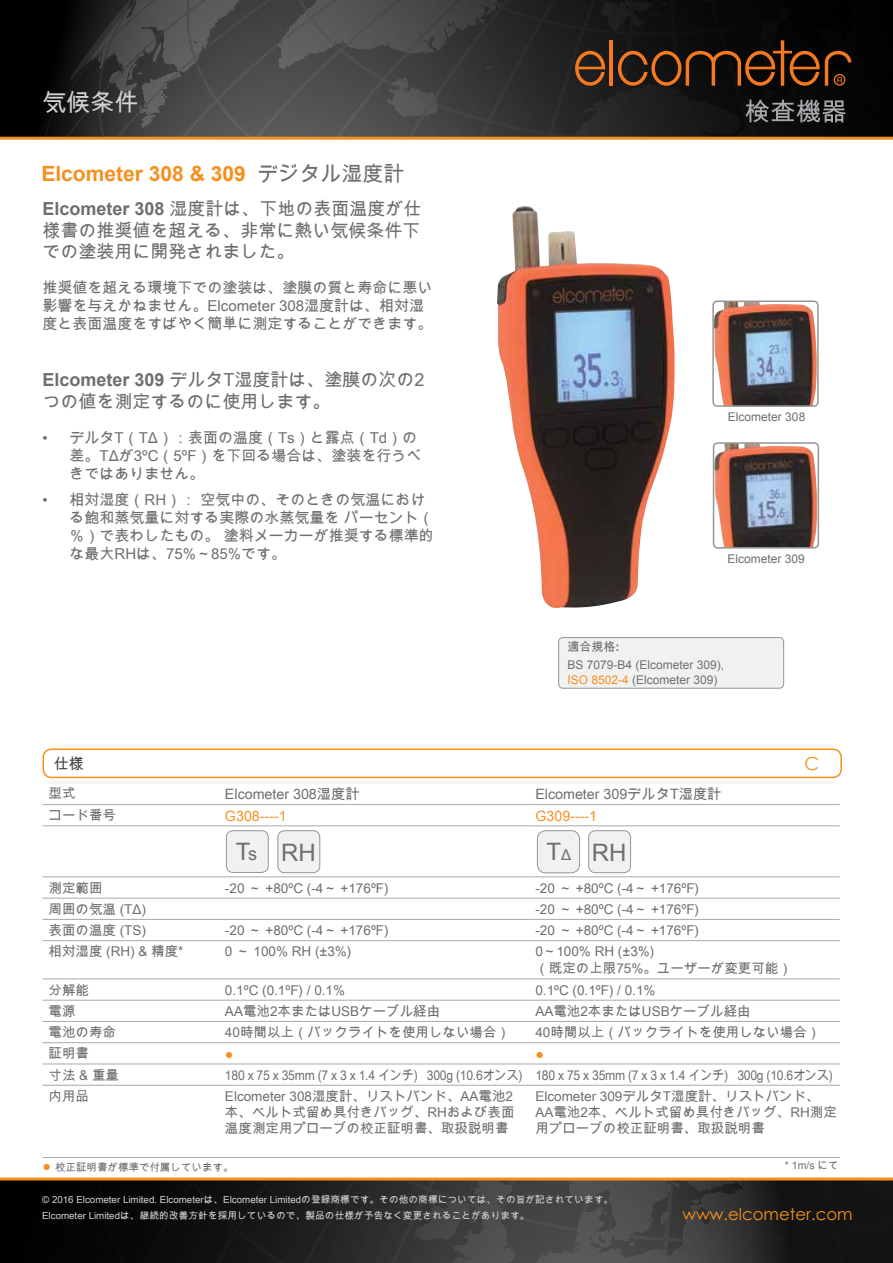
<style>
.page{position:relative;width:893px;height:1263px;background:#fff}
.page>*{position:absolute;margin:0;border:0;box-sizing:border-box;transform-origin:0 0}
.t1{font:24px "Arial";color:#6d6e71}
.t2{font:24px "Arial Unicode MS";color:#d1d3d4}
.t3{font:700 21px "Arial";color:#f78f1e}
.t4{font:18px/21.6px "Arial Unicode MS";color:#6d6e71;text-align:justify}
.t5{font:18px "Century Gothic";color:#f78f1e}
.t6{font:16.5px "Century Gothic";color:#f78f1e}
.t7{font:15px/18px "Arial Unicode MS";color:#6d6e71}
.t8{font:15px "Arial Unicode MS";color:#414042}
.t9{font:14.25px "Arial Unicode MS";color:#6d6e71}
.t10{font:14.25px "Arial";color:#f78f1e}
.t11{font:13.5px/16.2px "Arial Unicode MS";color:#6d6e71}
.t12{font:13.5px "Arial Unicode MS";letter-spacing:-.02em;color:#6d6e71;scale:.9 1}
.t13{font:12px/14.4px "Arial";color:#6d6e71}
.t14{font:12px "Arial Unicode MS";color:#6d6e71}
.t15{font:10.5px "Arial Unicode MS";color:#6d6e71}
.t16{font:10.5px "Arial";color:#6d6e71}
.t17{font:9.75px/15.9px "Arial Unicode MS";color:#d1d3d4}
.s1{font-family:"Arial Unicode MS";font-weight:400;color:#6d6e71}
.s2{font-family:"Arial";font-weight:700}
.s3{color:#f78f1e}
.s4{font-size:18px}
.s5{font-size:15px}
.s6{font-family:"Arial"}
.s7{font-family:"Arial";font-size:14.25px;color:#f78f1e}
.s8{font-family:"Arial Unicode MS"}
</style>
<div class="page">
<div style="left:0;top:0;width:893px;height:138px;background:#000"></div>
<svg style="left:34px;top:0;width:859px;height:137px;background:#363636"></svg>
<hr style="left:609px;top:40px;width:4px;height:46px;background:#f47920">
<svg style="left:575px;top:51px;width:30px;height:35px"></svg>
<svg style="left:618px;top:0;width:275px;height:86px"></svg>
<svg style="left:745px;top:99px;width:101px;height:24px"></svg>
<hr style="left:0;top:137px;width:893px;height:3px;background:#f78f1e">
<svg style="left:0;top:1180px;width:893px;height:83px;background:#272626"></svg>
<hr style="left:0;top:1177px;width:893px;height:3px;background:#f78f1e">
<div style="left:559px;top:637px;width:225px;height:51px;background:#f1f1f2;border-radius:4px"></div>
<div style="left:558px;top:637px;width:226px;height:51px;border:1px solid #939598;border-radius:4px"></div>
<hr style="left:43px;top:825px;width:176px;height:1px;background:#a7a9ac">
<hr style="left:219px;top:825px;width:310px;height:1px;background:#a7a9ac">
<hr style="left:529px;top:825px;width:311px;height:1px;background:#a7a9ac">
<hr style="left:43px;top:877px;width:176px;height:1px;background:#a7a9ac">
<hr style="left:219px;top:877px;width:310px;height:1px;background:#a7a9ac">
<hr style="left:529px;top:877px;width:311px;height:1px;background:#a7a9ac">
<hr style="left:43px;top:898px;width:176px;height:1px;background:#a7a9ac">
<hr style="left:219px;top:898px;width:310px;height:1px;background:#a7a9ac">
<hr style="left:529px;top:898px;width:311px;height:1px;background:#a7a9ac">
<hr style="left:43px;top:919px;width:176px;height:1px;background:#a7a9ac">
<hr style="left:219px;top:919px;width:310px;height:1px;background:#a7a9ac">
<hr style="left:529px;top:919px;width:311px;height:1px;background:#a7a9ac">
<hr style="left:43px;top:940px;width:176px;height:1px;background:#a7a9ac">
<hr style="left:219px;top:940px;width:310px;height:1px;background:#a7a9ac">
<hr style="left:529px;top:940px;width:311px;height:1px;background:#a7a9ac">
<hr style="left:43px;top:979px;width:176px;height:1px;background:#a7a9ac">
<hr style="left:219px;top:979px;width:310px;height:1px;background:#a7a9ac">
<hr style="left:529px;top:979px;width:311px;height:1px;background:#a7a9ac">
<hr style="left:43px;top:1000px;width:176px;height:1px;background:#a7a9ac">
<hr style="left:219px;top:1000px;width:310px;height:1px;background:#a7a9ac">
<hr style="left:529px;top:1000px;width:311px;height:1px;background:#a7a9ac">
<hr style="left:43px;top:1021px;width:176px;height:1px;background:#a7a9ac">
<hr style="left:219px;top:1021px;width:310px;height:1px;background:#a7a9ac">
<hr style="left:529px;top:1021px;width:311px;height:1px;background:#a7a9ac">
<hr style="left:43px;top:1042px;width:176px;height:1px;background:#a7a9ac">
<hr style="left:219px;top:1042px;width:310px;height:1px;background:#a7a9ac">
<hr style="left:529px;top:1042px;width:311px;height:1px;background:#a7a9ac">
<hr style="left:43px;top:1064px;width:176px;height:1px;background:#a7a9ac">
<hr style="left:219px;top:1064px;width:310px;height:1px;background:#a7a9ac">
<hr style="left:529px;top:1064px;width:311px;height:1px;background:#a7a9ac">
<hr style="left:43px;top:1085px;width:176px;height:1px;background:#a7a9ac">
<hr style="left:219px;top:1085px;width:310px;height:1px;background:#a7a9ac">
<hr style="left:529px;top:1085px;width:311px;height:1px;background:#a7a9ac">
<hr style="left:43px;top:1157px;width:176px;height:1px;background:#a7a9ac">
<hr style="left:219px;top:1157px;width:310px;height:1px;background:#a7a9ac">
<hr style="left:529px;top:1157px;width:311px;height:1px;background:#a7a9ac">
<hr style="left:43px;top:804px;width:176px;height:1px;background:#a7a9ac">
<hr style="left:219px;top:804px;width:310px;height:1px;background:#a7a9ac">
<hr style="left:529px;top:804px;width:311px;height:1px;background:#a7a9ac">
<div style="left:278px;top:831px;width:42px;height:42px;background:#f1f1f2;border-radius:7px"></div>
<div style="left:278px;top:830px;width:42px;height:43px;border:1px solid #939598;border-radius:7px"></div>
<div style="left:226px;top:831px;width:42px;height:41px;background:#f1f1f2;border-radius:7px"></div>
<div style="left:226px;top:830px;width:42px;height:43px;border:1px solid #939598;border-radius:7px"></div>
<div style="left:43px;top:748px;width:799px;height:30px;border:2px solid #f78f1e;border-radius:9px"></div>
<div style="left:537px;top:831px;width:42px;height:42px;background:#f1f1f2;border-radius:9px"></div>
<div style="left:537px;top:830px;width:43px;height:43px;border:1px solid #939598;border-radius:9px"></div>
<div style="left:589px;top:831px;width:42px;height:42px;background:#f1f1f2;border-radius:7px"></div>
<div style="left:588px;top:830px;width:43px;height:43px;border:1px solid #939598;border-radius:7px"></div>
<img style="left:497px;top:206px;width:178px;height:402px">
<img style="left:715px;top:303px;width:101px;height:101px">
<div style="left:712px;top:300px;width:107px;height:107px;border:2px solid #939598;border-radius:4px"></div>
<img style="left:716px;top:445px;width:100px;height:101px">
<div style="left:713px;top:442px;width:106px;height:107px;border:2px solid #939598;border-radius:4px"></div>
<h1 class="t2" style="left:43px;top:85px;width:97px">気候条件</h1>
<h2 class="t3" style="left:41px;top:159px;width:364px">Elcometer 308 &amp; 309 <span class="s1">デジタル湿度計</span></h2>
<h3 class="t4" style="left:43px;top:198px;width:381px"><span class="s2">Elcometer 308</span> 湿度計は、下地の表面温度が仕様書の推奨値を超える、非常に熱い気候条件下での塗装用に開発されました。</h3>
<p class="t7" style="left:43px;top:279px;width:391px">推奨値を超える環境下での塗装は、塗膜の質と寿命に悪い影響を与えかねません。Elcometer 308湿度計は、相対湿度と表面温度をすばやく簡単に測定することができます。</p>
<h3 class="t4" style="left:43px;top:368px;width:384px"><span class="s2">Elcometer 309</span> デルタT湿度計は、塗膜の次の2つの値を測定するのに使用します。</h3>
<p class="t7" style="left:70px;top:428px;width:354px;text-indent:-27px">• デルタT（TΔ）：表面の温度（Ts）と露点（Td）の差。TΔが3ºC（5ºF）を下回る場合は、塗装を行うべきではありません。</p>
<p class="t7" style="left:70px;top:490px;width:366px;text-indent:-27px">• 相対湿度（RH）： 空気中の、そのときの気温における飽和蒸気量に対する実際の水蒸気量を パーセント（％）で表わしたもの。 塗料メーカーが推奨する標準的な最大RHは、75%～85%です。</p>
<p class="t13" style="left:728px;top:410px;width:79px">Elcometer 308</p>
<p class="t13" style="left:727px;top:552px;width:79px">Elcometer 309</p>
<p class="t14" style="left:567px;top:638px;width:53px">適合規格<span class="s2">:</span></p>
<p class="t13" style="left:567px;top:658px;width:158px">BS 7079-B4 (Elcometer 309),<br><span class="s3">ISO 8502-4</span> (Elcometer 309)</p>
<p class="t8" style="left:54px;top:752px;width:31px">仕様</p>
<h3 class="t5" style="left:804px;top:751px;width:16px">C</h3>
<p class="t11" style="left:49px;top:785px;width:28px">型式</p>
<p class="t9" style="left:225px;top:783px;width:136px">Elcometer 308湿度計</p>
<p class="t9" style="left:535px;top:783px;width:188px">Elcometer 309デルタT湿度計</p>
<p class="t11" style="left:49px;top:807px;width:69px">コード番号</p>
<p class="t10" style="left:225px;top:807px;width:63px">G308----1</p>
<p class="t10" style="left:535px;top:807px;width:63px">G309----1</p>
<h1 class="t1" style="left:236px;top:836px;width:82px">T<span class="s4">s</span> RH</h1>
<h1 class="t1" style="left:546px;top:836px;width:82px">T<span class="s5">Δ</span> RH</h1>
<p class="t11" style="left:49px;top:879px;width:56px">測定範囲</p>
<p class="t11" style="left:225px;top:879px;width:165px">-20 ～ +80ºC (-4～ +176ºF)</p>
<p class="t11" style="left:535px;top:879px;width:165px">-20 ～ +80ºC (-4～ +176ºF)</p>
<p class="t11" style="left:49px;top:901px;width:99px">周囲の気温 <span class="s6">(TΔ)</span></p>
<p class="t11" style="left:535px;top:901px;width:165px">-20 ～ +80ºC (-4～ +176ºF)</p>
<p class="t11" style="left:49px;top:922px;width:99px">表面の温度 <span class="s6">(TS)</span></p>
<p class="t11" style="left:225px;top:922px;width:165px">-20 ～ +80ºC (-4～ +176ºF)</p>
<p class="t11" style="left:535px;top:922px;width:165px">-20 ～ +80ºC (-4～ +176ºF)</p>
<p class="t11" style="left:49px;top:943px;width:136px">相対湿度 <span class="s6">(RH) &amp;</span> 精度*</p>
<p class="t11" style="left:225px;top:943px;width:128px">0 ～ 100% RH (±3%)</p>
<p class="t11" style="left:535px;top:943px;width:258px">0～100% RH (±3%)<br>（既定の上限75%。ユーザーが変更可能）</p>
<p class="t11" style="left:49px;top:981px;width:42px">分解能</p>
<p class="t11" style="left:225px;top:981px;width:122px">0.1ºC (0.1ºF) / 0.1%</p>
<p class="t11" style="left:535px;top:981px;width:122px">0.1ºC (0.1ºF) / 0.1%</p>
<p class="t11" style="left:49px;top:1003px;width:28px">電源</p>
<p class="t11" style="left:225px;top:1003px;width:217px">AA電池2本またはUSBケーブル経由</p>
<p class="t11" style="left:535px;top:1003px;width:217px">AA電池2本またはUSBケーブル経由</p>
<p class="t11" style="left:49px;top:1024px;width:69px">電池の寿命</p>
<p class="t11" style="left:225px;top:1024px;width:287px">40時間以上（バックライトを使用しない場合）</p>
<p class="t11" style="left:535px;top:1024px;width:287px">40時間以上（バックライトを使用しない場合）</p>
<p class="t11" style="left:49px;top:1045px;width:42px">証明書</p>
<p class="t10" style="left:225px;top:1044px;width:10px">●</p>
<p class="t10" style="left:535px;top:1044px;width:10px">●</p>
<p class="t11" style="left:49px;top:1066px;width:72px">寸法 &amp; 重量</p>
<p class="t12" style="left:225px;top:1065px;width:677px">180 x 75 x 35mm (7 x 3 x 1.4 インチ) 300g (10.6オンス) 180 x 75 x 35mm (7 x 3 x 1.4 インチ) 300g (10.6オンス)</p>
<p class="t11" style="left:49px;top:1088px;width:42px">内用品</p>
<p class="t11" style="left:225px;top:1088px;width:291px;text-align:justify">Elcometer 308湿度計、リストバンド、AA電池2本、ベルト式留め具付きバッグ、RHおよび表面温度測定用プローブの校正証明書、取扱説明書</p>
<p class="t11" style="left:535px;top:1088px;width:303px">Elcometer 309デルタT湿度計、リストバンド、<br>AA電池2本、ベルト式留め具付きバッグ、RH測定用プローブの校正証明書、取扱説明書</p>
<p class="t15" style="left:43px;top:1160px;width:193px"><span class="s7">●</span> 校正証明書が標準で付属しています。</p>
<p class="t16" style="left:785px;top:1158px;width:55px">* 1m/s <span class="s8">にて</span></p>
<p class="t17" style="left:42px;top:1192px;width:573px">© 2016 Elcometer Limited. Elcometerは、Elcometer Limitedの登録商標です。その他の商標については、その旨が記されています。<br>Elcometer Limitedは、継続的改善方針を採用しているので、製品の仕様が予告なく変更されることがあります。</p>
<p class="t6" style="left:682px;top:1202px;width:172px">www.elcometer.com</p>
</div>
